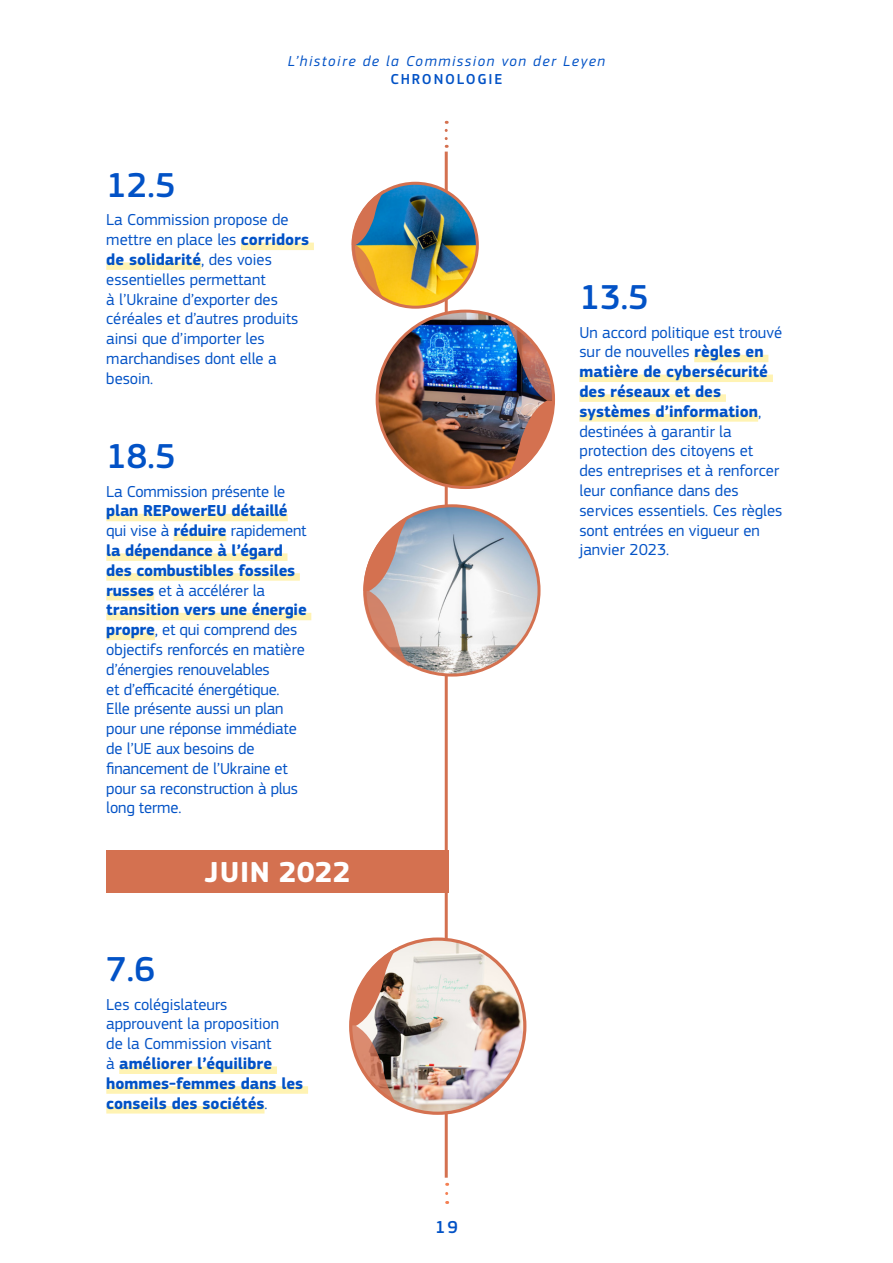
<style>
.page{position:relative;width:893px;height:1263px;background:#fff}
.page>*{position:absolute;margin:0;border:0;box-sizing:border-box;transform-origin:0 0}
.Body_text_blue{font:500 36px "EC Square Sans Pro";color:#0252c6}
.Month_title_orange__h2{font:700 30px "EC Square Sans Pro";letter-spacing:.01em;color:#fff}
.t1{font:500 18px "EC Square Sans Pro";color:#0252c6}
.Body_text_blue-2{font:16.5px/19.8px "EC Square Sans Pro";color:#0252c6}
.t2{font:italic 15px "EC Square Sans Pro";letter-spacing:.1em;color:#0252c6}
.t3{font:500 15px "EC Square Sans Pro";letter-spacing:.12em;color:#0252c6}
.s1{font-weight:700}
</style>
<div class="page">
<hr style="left:445px;top:152px;width:3px;height:1026px;background:#d47150">
<svg style="left:445px;top:130px;width:3px;height:18px"></svg>
<img style="left:351px;top:939px;width:174px;height:174px;border-radius:87px">
<svg style="left:350px;top:948px;width:47px;height:156px"></svg>
<img style="left:377px;top:311px;width:177px;height:176px;border-radius:88px">
<img style="left:506px;top:321px;width:47px;height:159px">
<img style="left:409px;top:506px;width:130px;height:169px">
<svg style="left:363px;top:515px;width:47px;height:152px"></svg>
<img style="left:353px;top:183px;width:124px;height:124px;border-radius:61px">
<div style="left:352px;top:182px;width:127px;height:127px;border:3px solid #d47150;border-radius:50%"></div>
<svg style="left:351px;top:190px;width:34px;height:111px"></svg>
<svg style="left:445px;top:1193px;width:3px;height:11px"></svg>
<div style="left:241px;top:243px;width:73px;height:7px;background:#fff3b3"></div>
<div style="left:106px;top:262px;width:95px;height:8px;background:#fff3b3"></div>
<div style="left:694px;top:355px;width:74px;height:7px;background:#fff3b3"></div>
<div style="left:579px;top:375px;width:194px;height:7px;background:#fff3b3"></div>
<div style="left:579px;top:394px;width:147px;height:8px;background:#fff3b3"></div>
<div style="left:579px;top:414px;width:179px;height:8px;background:#fff3b3"></div>
<div style="left:106px;top:514px;width:182px;height:7px;background:#fff3b3"></div>
<div style="left:173px;top:534px;width:53px;height:7px;background:#fff3b3"></div>
<div style="left:106px;top:553px;width:181px;height:8px;background:#fff3b3"></div>
<div style="left:106px;top:573px;width:194px;height:8px;background:#fff3b3"></div>
<div style="left:106px;top:593px;width:48px;height:7px;background:#fff3b3"></div>
<div style="left:106px;top:613px;width:205px;height:7px;background:#fff3b3"></div>
<div style="left:106px;top:633px;width:49px;height:7px;background:#fff3b3"></div>
<div style="left:106px;top:850px;width:343px;height:43px;background:#d47150"></div>
<div style="left:119px;top:1066px;width:158px;height:8px;background:#fff3b3"></div>
<div style="left:106px;top:1086px;width:202px;height:8px;background:#fff3b3"></div>
<div style="left:106px;top:1106px;width:158px;height:7px;background:#fff3b3"></div>
<p class="t2" style="left:288px;top:53px;width:319px">L’histoire de la Commission von der Leyen</p>
<p class="t3" style="left:390px;top:71px;width:113px">CHRONOLOGIE</p>
<p class="Body_text_blue" style="left:106px;top:164px;width:71px">12.5</p>
<p class="Body_text_blue-2" style="left:106px;top:210px;width:204px">La Commission propose de mettre en place les <span class="s1">corridors de solidarité</span>, des voies essentielles permettant<br>à l’Ukraine d’exporter des céréales et d’autres produits ainsi que d’importer les marchandises dont elle a besoin.</p>
<p class="Body_text_blue" style="left:106px;top:435px;width:71px">18.5</p>
<p class="Body_text_blue-2" style="left:106px;top:481px;width:202px">La Commission présente le <span class="s1">plan REPowerEU détaillé </span>qui vise à <span class="s1">réduire</span> rapidement <span class="s1">la dépendance à l’égard des combustibles fossiles russes</span> et à accélérer la <span class="s1">transition vers une énergie propre</span>, et qui comprend des objectifs renforcés en matière d’énergies renouvelables<br>et d’efficacité énergétique.<br>Elle présente aussi un plan pour une réponse immédiate de l’UE aux besoins de financement de l’Ukraine et pour sa reconstruction à plus long terme.</p>
<h2 class="Month_title_orange__h2" style="left:205px;top:854px;width:147px">JUIN 2022</h2>
<p class="Body_text_blue" style="left:106px;top:948px;width:50px">7.6</p>
<p class="Body_text_blue-2" style="left:106px;top:994px;width:198px">Les colégislateurs approuvent la proposition<br>de la Commission visant<br>à <span class="s1">améliorer l’équilibre hommes-femmes dans les conseils des sociétés</span>.</p>
<p class="t1" style="left:435px;top:1216px;width:24px">19</p>
<p class="Body_text_blue" style="left:579px;top:276px;width:71px">13.5</p>
<p class="Body_text_blue-2" style="left:579px;top:322px;width:204px">Un accord politique est trouvé sur de nouvelles <span class="s1">règles en matière de cybersécurité des réseaux et des systèmes d’information</span>, destinées à garantir la protection des citoyens et<br>des entreprises et à renforcer leur confiance dans des services essentiels. Ces règles sont entrées en vigueur en janvier 2023.</p>
</div>
